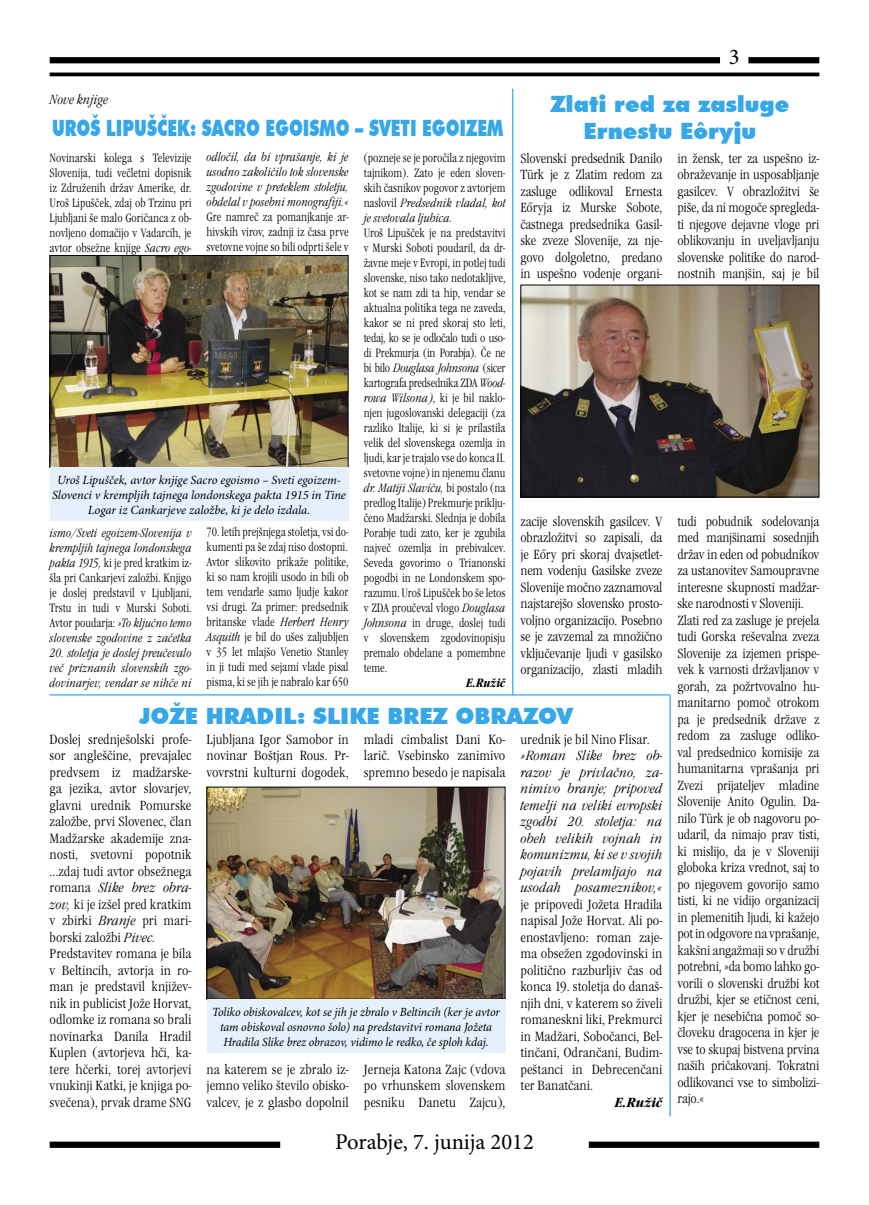
<style>
.page{position:relative;width:869px;height:1205px;background:#fff}
.page>*{position:absolute;margin:0;border:0;box-sizing:border-box;transform-origin:0 0}
.cím{font:900 22.5px "Futura BT";color:#36a7e9}
.cím-2{font:900 22.5px "Futura BT";color:#36a7e9;scale:.73 1}
.t1{font:22.5px "Minion Pro";color:#000}
.ujszoveg{font:13.75px/16.5px "Garamond Itc TEE Ligh Cond";color:#000;text-align:justify;scale:1.04 1}
.ujszoveg-2{font:13.75px/16.5px "Garamond Itc TEE Ligh Cond";color:#000;text-align:justify;scale:1.07 1}
.ujszoveg-3{font:13.75px "Garamond Itc TEE Ligh Cond Ital";color:#000}
.ujalairas{font:italic 700 condensed 13.75px "Garamond Itc TEE";color:#000;scale:1.07 1}
.ujszoveg-4{font:12.5px/15px "Garamond Itc TEE Ligh Cond";color:#000;text-align:justify}
.ujszoveg-5{font:12.5px/15px "Garamond Itc TEE Ligh Cond Ital";color:#000;text-align:justify}
.szoveg{font:italic 12.5px/15px "Minion Pro";letter-spacing:-.005em;color:#000;text-align:center;scale:.95 1}
.szoveg-2{font:italic 12.5px/15px "Minion Pro";letter-spacing:-.005em;color:#000;text-align:center}
.ujalairas-2{font:italic 700 condensed 12.5px "Garamond Itc TEE";color:#000}
.s1{font-family:"Garamond Itc TEE Ligh Cond Ital"}
.s2{font-family:"Garamond Itc TEE Ligh Cond"}
</style>
<div class="page">
<div style="left:50px;top:1141px;width:230px;height:7px;background:#000"></div>
<div style="left:588px;top:1141px;width:231px;height:7px;background:#000"></div>
<hr style="left:50px;top:73px;width:769px;height:3px;background:#000">
<div style="left:748px;top:57px;width:71px;height:6px;background:#000"></div>
<div style="left:50px;top:57px;width:669px;height:6px;background:#000"></div>
<img style="left:208px;top:789px;width:295px;height:208px">
<div style="left:206px;top:787px;width:299px;height:212px;border:1px solid #000"></div>
<div style="left:206px;top:999px;width:299px;height:53px;background:#e4f0fb"></div>
<img style="left:522px;top:287px;width:295px;height:208px">
<div style="left:520px;top:285px;width:299px;height:212px;border:1px solid #000"></div>
<hr style="left:512px;top:89px;width:1px;height:606px;background:#36a7e9">
<hr style="left:50px;top:694px;width:619px;height:1px;background:#36a7e9">
<hr style="left:669px;top:695px;width:1px;height:421px;background:#36a7e9">
<img style="left:52px;top:257px;width:294px;height:209px">
<div style="left:50px;top:255px;width:298px;height:213px;border:1px solid #000"></div>
<div style="left:50px;top:468px;width:298px;height:53px;background:#e4f0fb"></div>
<p class="t1" style="left:728px;top:44px;width:12px">3</p>
<p class="ujszoveg-3" style="left:50px;top:92px;width:60px">Nove knjige</p>
<p class="cím" style="left:550px;top:90px;width:240px">Zlati red za zasluge</p>
<p class="cím-2" style="left:52px;top:114px;width:619px">UROŠ LIPUŠČEK: SACRO EGOISMO – SVETI EGOIZEM</p>
<p class="cím" style="left:583px;top:117px;width:174px">Ernestu Eôryju</p>
<p class="ujszoveg-4" style="left:50px;top:150px;width:143px">Novinarski kolega s Televizije Slovenija, tudi večletni dopisnik iz Združenih držav Amerike, dr.<br>Uroš Lipušček, zdaj ob Trzinu pri Ljubljani še malo Goričanca z ob&shy;novljeno domačijo v Vadarcih, je avtor obsežne knjige <span class="s1">Sacro ego-</span></p>
<p class="ujszoveg-5" style="left:206px;top:150px;width:143px">odločil, da bi vprašanje, ki je usodno zakoličilo tok slovenske zgodovine v preteklem stoletju, obdelal v posebni monografiji.« <span class="s2">Gre namreč za pomanjkanje ar&shy;hivskih virov, zadnji iz časa prve svetovne vojne so bili odprti šele v</span></p>
<p class="szoveg-2" style="left:52px;top:473px;width:295px">Uroš Lipušček, avtor knjige Sacro egoismo – Sveti egoizem-<br>Slovenci v krempljih tajnega londonskega pakta 1915 in Tine<br>Logar iz Cankarjeve založbe, ki je delo izdala.</p>
<p class="ujszoveg-4" style="left:50px;top:525px;width:143px"><span class="s1">ismo/Sveti egoizem-Slovenija v krempljih tajnega londonskega pakta 1915,</span> ki je pred kratkim iz&shy;šla pri Cankarjevi založbi. Knjigo je doslej predstavil v Ljubljani, Trstu in tudi v Murski Soboti.<br>Avtor poudarja: <span class="s1">»To ključno temo slovenske zgodovine z začetka</span></p>
<p class="ujszoveg-5" style="left:50px;top:645px;width:143px">20. stoletja je doslej preučevalo več priznanih slovenskih zgo&shy;dovinarjev, vendar se nihče ni</p>
<p class="ujszoveg-4" style="left:206px;top:525px;width:143px">70. letih prejšnjega stoletja, vsi do&shy;kumenti pa še zdaj niso dostopni.</p>
<p class="ujszoveg-4" style="left:206px;top:555px;width:143px">Avtor slikovito prikaže politike, ki so nam krojili usodo in bili ob tem vendarle samo ljudje kakor vsi drugi. Za primer: predsednik britanske vlade <span class="s1">Herbert Henry Asquith</span> je bil do ušes zaljubljen v 35 let mlajšo Venetio Stanley in ji tudi med sejami vlade pisal pisma, ki se jih je nabralo kar 650</p>
<p class="ujszoveg-4" style="left:363px;top:150px;width:143px">(pozneje se je poročila z njegovim tajnikom). Zato je eden sloven&shy;skih časnikov pogovor z avtorjem naslovil <span class="s1">Predsednik vladal, kot je svetovala ljubica.</span></p>
<p class="ujszoveg-4" style="left:363px;top:225px;width:143px">Uroš Lipušček je na predstavitvi v Murski Soboti poudaril, da dr&shy;žavne meje v Evropi, in potlej tudi slovenske, niso tako nedotakljive, kot se nam zdi ta hip, vendar se aktualna politika tega ne zaveda, kakor se ni pred skoraj sto leti, tedaj, ko se je odločalo tudi o uso&shy;di Prekmurja (in Porabja). Če ne bi bilo <span class="s1">Douglasa Johnsona</span> (sicer kartografa predsednika ZDA <span class="s1">Wood&shy;rowa Wilsona)</span>, ki je bil naklo&shy;njen jugoslovanski delegaciji (za razliko Italije, ki si je prilastila velik del slovenskega ozemlja in ljudi, kar je trajalo vse do konca II. svetovne vojne) in njenemu članu <span class="s1">dr. Matiji Slaviču,</span> bi postalo (na predlog Italije) Prekmurje priklju&shy;čeno Madžarski. Slednja je dobila Porabje tudi zato, ker je zgubila največ ozemlja in prebivalcev.<br>Seveda govorimo o Trianonski pogodbi in ne Londonskem spo&shy;razumu. Uroš Lipušček bo še letos v ZDA proučeval vlogo <span class="s1">Douglasa Johnsona</span> in druge, doslej tudi v slovenskem zgodovinopisju premalo obdelane a pomembne teme.</p>
<p class="ujalairas-2" style="left:466px;top:675px;width:41px">E.Ružič</p>
<p class="ujszoveg" style="left:520px;top:150px;width:138px">Slovenski predsednik Danilo Türk je z Zlatim redom za zasluge odlikoval Ernesta Eőryja iz Murske Sobote, častnega predsednika Gasil&shy;ske zveze Slovenije, za nje&shy;govo dolgoletno, predano in uspešno vodenje organi-</p>
<p class="ujszoveg" style="left:520px;top:513px;width:138px">zacije slovenskih gasilcev. V obrazložitvi so zapisali, da je Eőry pri skoraj dvajsetlet&shy;nem vodenju Gasilske zveze Slovenije močno zaznamoval najstarejšo slovensko prosto&shy;voljno organizacijo. Posebno se je zavzemal za množično vključevanje ljudi v gasilsko organizacijo, zlasti mladih</p>
<p class="cím" style="left:139px;top:703px;width:435px">JOŽE HRADIL: SLIKE BREZ OBRAZOV</p>
<p class="ujszoveg-2" style="left:50px;top:731px;width:134px">Doslej srednješolski profe&shy;sor angleščine, prevajalec predvsem iz madžarske&shy;ga jezika, avtor slovarjev, glavni urednik Pomurske založbe, prvi Slovenec, član Madžarske akademije zna&shy;nosti, svetovni popotnik ...zdaj tudi avtor obsežnega romana <span class="s1">Slike brez obra&shy;zov,</span> ki je izšel pred kratkim v zbirki <span class="s1">Branje</span> pri mari&shy;borski založbi <span class="s1">Pivec.</span></p>
<p class="ujszoveg-2" style="left:50px;top:946px;width:134px">Predstavitev romana je bila v Beltincih, avtorja in ro&shy;man je predstavil književ&shy;nik in publicist Jože Horvat, odlomke iz romana so brali novinarka Danila Hradil Kuplen (avtorjeva hči, ka&shy;tere hčerki, torej avtorjevi vnukinji Katki, je knjiga po&shy;svečena), prvak drame SNG</p>
<p class="ujszoveg-2" style="left:206px;top:731px;width:134px">Ljubljana Igor Samobor in novinar Boštjan Rous. Pr&shy;vovrstni kulturni dogodek,</p>
<p class="ujszoveg-2" style="left:363px;top:731px;width:134px">mladi cimbalist Dani Ko&shy;larič. Vsebinsko zanimivo spremno besedo je napisala</p>
<p class="szoveg" style="left:212px;top:1004px;width:304px">Toliko obiskovalcev, kot se jih je zbralo v Beltincih (ker je avtor tam obiskoval osnovno šolo) na predstavitvi romana Jožeta<br>Hradila Slike brez obrazov, vidimo le redko, če sploh kdaj.</p>
<p class="ujszoveg-2" style="left:206px;top:1061px;width:134px">na katerem se je zbralo iz&shy;jemno veliko število obisko&shy;valcev, je z glasbo dopolnil</p>
<p class="ujszoveg-2" style="left:363px;top:1061px;width:134px">Jerneja Katona Zajc (vdova po vrhunskem slovenskem pesniku Danetu Zajcu),</p>
<p class="ujszoveg-2" style="left:520px;top:731px;width:122px">urednik je bil Nino Flisar.</p>
<p class="ujszoveg-2" style="left:520px;top:748px;width:134px"><span class="s1">»Roman Slike brez ob&shy;razov je privlačno, za&shy;nimivo branje; pripoved temelji na veliki evropski zgodbi 20. stoletja: na obeh velikih vojnah in komunizmu, ki se v svojih pojavih prelamljajo na usodah posameznikov,« </span>je pripovedi Jožeta Hradila napisal Jože Horvat. Ali po&shy;enostavljeno: roman zaje&shy;ma obsežen zgodovinski in politično razburljiv čas od konca 19. stoletja do današ&shy;njih dni, v katerem so živeli romaneskni liki, Prekmurci in Madžari, Sobočanci, Bel&shy;tinčani, Odrančani, Budim&shy;peštanci in Debrecenčani ter Banatčani.</p>
<p class="ujalairas" style="left:614px;top:1094px;width:46px">E.Ružič</p>
<p class="t1" style="left:335px;top:1128px;width:200px">Porabje, 7. junija 2012</p>
<p class="ujszoveg" style="left:677px;top:150px;width:138px">in žensk, ter za uspešno iz&shy;obraževanje in usposabljanje gasilcev. V obrazložitvi še piše, da ni mogoče spregleda&shy;ti njegove dejavne vloge pri oblikovanju in uveljavljanju slovenske politike do narod&shy;nostnih manjšin, saj je bil</p>
<p class="ujszoveg" style="left:677px;top:513px;width:138px">tudi pobudnik sodelovanja med manjšinami sosednjih držav in eden od pobudnikov za ustanovitev Samoupravne interesne skupnosti madžar&shy;ske narodnosti v Sloveniji.</p>
<p class="ujszoveg" style="left:677px;top:612px;width:138px">Zlati red za zasluge je prejela tudi Gorska reševalna zveza Slovenije za izjemen prispe&shy;vek k varnosti državljanov v gorah, za požrtvovalno hu&shy;manitarno pomoč otrokom pa je predsednik države z redom za zasluge odliko&shy;val predsednico komisije za humanitarna vprašanja pri Zvezi prijateljev mladine Slovenije Anito Ogulin. Da&shy;nilo Türk je ob nagovoru po&shy;udaril, da nimajo prav tisti, ki mislijo, da je v Sloveniji globoka kriza vrednot, saj to po njegovem govorijo samo tisti, ki ne vidijo organizacij in plemenitih ljudi, ki kažejo pot in odgovore na vprašanje, kakšni angažmaji so v družbi potrebni, »da bomo lahko go&shy;vorili o slovenski družbi kot družbi, kjer se etičnost ceni, kjer je nesebična pomoč so&shy;človeku dragocena in kjer je vse to skupaj bistvena prvina naših pričakovanj. Tokratni odlikovanci vse to simbolizi&shy;rajo.«</p>
</div>
